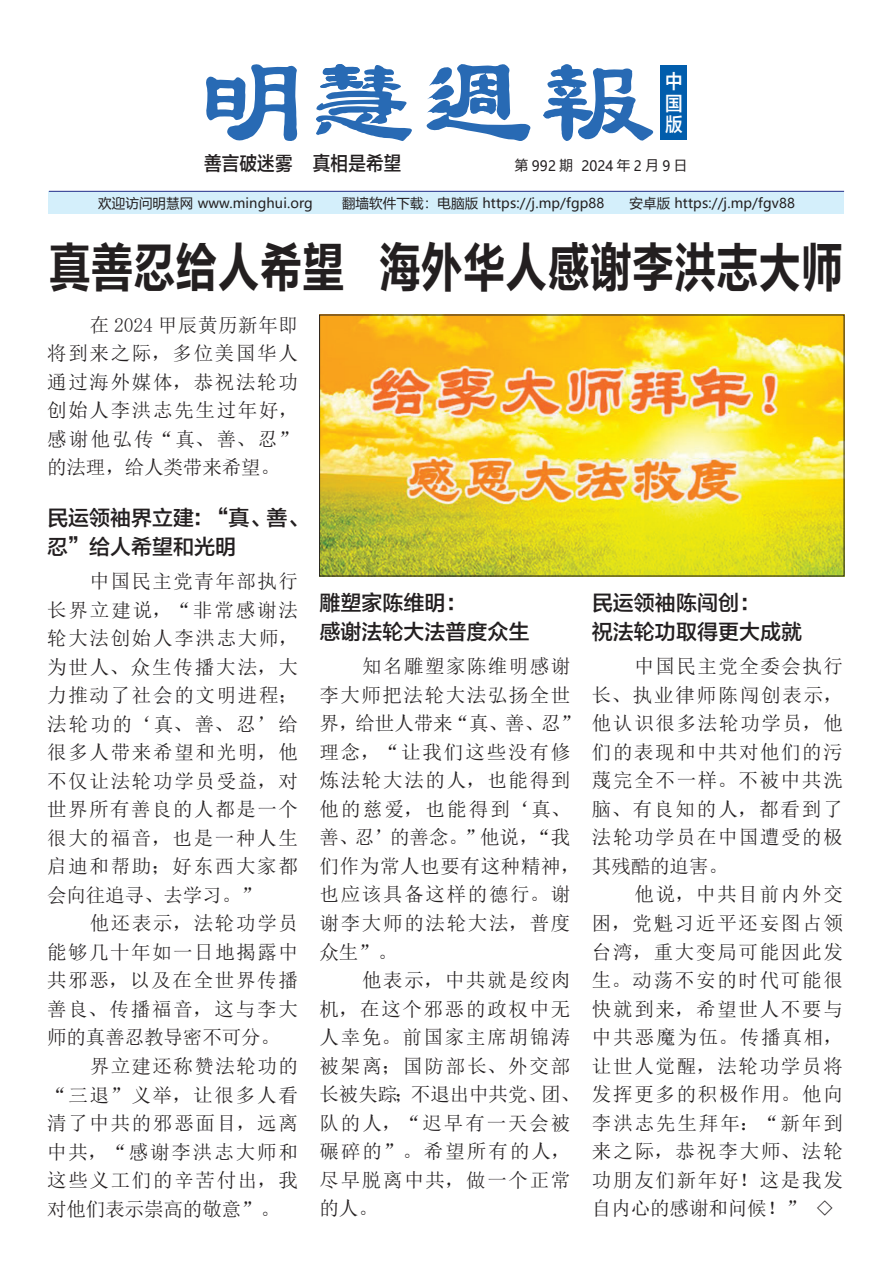
<style>
.page{position:relative;width:893px;height:1263px;background:#fff}
.page>*{position:absolute;margin:0;border:0;box-sizing:border-box;transform-origin:0 0}
.t1{font:54px "FZLTCHK GBK1 0";letter-spacing:-.01em;color:#231f20;scale:.79 1}
.t2{font:21px/28.5px "FZLTZHK GBK1 0";color:#231f20}
.t3{font:19.5px/28.5px "N Sim Sun";letter-spacing:.085em;color:#231f20;text-align:justify}
.t4{font:19.5px "N Sim Sun";letter-spacing:-.005em;color:#231f20}
.t5{font:19.5px "FZLTZHK GBK1 0";letter-spacing:.01em;color:#231f20;scale:.9 1}
.t6{font:19.5px/21.5px "FZLTZHK GBK1 0";color:#fff;text-align:justify;scale:.9 1}
.t7{font:14.1px "Microsoft Ya Hei";letter-spacing:.01em;color:#231f20;scale:.95 1}
.t8{font:13.5px "Microsoft Ya Hei";letter-spacing:.01em;color:#231f20}
.s1{font-size:13.5px}
</style>
<div class="page">
<div style="left:49px;top:191px;width:795px;height:23px;background:#d4effb"></div>
<hr style="left:49px;top:191px;width:795px;height:1px;background:#2a318b">
<div style="left:660px;top:65px;width:27px;height:75px;background:#015dac"></div>
<svg style="left:206px;top:64px;width:92px;height:77px"></svg>
<svg style="left:316px;top:64px;width:96px;height:77px"></svg>
<svg style="left:426px;top:64px;width:105px;height:77px"></svg>
<svg style="left:543px;top:64px;width:111px;height:77px"></svg>
<img style="left:321px;top:317px;width:521px;height:257px">
<p class="t6" style="left:665px;top:71px;width:21px">中国版</p>
<p class="t5" style="left:204px;top:152px;width:221px">善言破迷雾 真相是希望</p>
<p class="t7" style="left:515px;top:156px;width:183px"><span class="s1">第</span>992<span class="s1">期</span> 2024<span class="s1">年</span>2<span class="s1">月</span>9<span class="s1">日</span></p>
<p class="t8" style="left:98px;top:194px;width:216px">欢迎访问明慧网 www.minghui.org</p>
<p class="t8" style="left:342px;top:194px;width:264px">翻墙软件下载：电脑版 https://j.mp/fgp88</p>
<p class="t8" style="left:629px;top:194px;width:167px">安卓版 https://j.mp/fgv88</p>
<h1 class="t1" style="left:49px;top:237px;width:1008px">真善忍给人希望 海外华人感谢李洪志大师</h1>
<p class="t3" style="left:47px;top:310px;width:252px;text-indent:43px">在 2024 甲辰黄历新年即将到来之际，多位美国华人通过海外媒体，恭祝法轮功创始人李洪志先生过年好，感谢他弘传“真、善、忍”的法理，给人类带来希望。</p>
<p class="t2" style="left:47px;top:504px;width:263px">民运领袖界立建：“真、善、忍”给人希望和光明</p>
<p class="t3" style="left:47px;top:567px;width:252px;text-indent:43px">中国民主党青年部执行长界立建说，“非常感谢法轮大法创始人李洪志大师，为世人、众生传播大法，大力推动了社会的文明进程；法轮功的‘真、善、忍’给很多人带来希望和光明，他不仅让法轮功学员受益，对世界所有善良的人都是一个很大的福音，也是一种人生启迪和帮助；好东西大家都会向往追寻、去学习。”</p>
<p class="t3" style="left:90px;top:909px;width:210px">他还表示，法轮功学员</p>
<p class="t3" style="left:47px;top:938px;width:252px">能够几十年如一日地揭露中</p>
<p class="t3" style="left:47px;top:966px;width:252px">共邪恶，以及在全世界传播</p>
<p class="t3" style="left:47px;top:995px;width:252px">善良、传播福音，这与李大</p>
<p class="t4" style="left:47px;top:1028px;width:234px">师的真善忍教导密不可分。</p>
<p class="t3" style="left:90px;top:1052px;width:210px">界立建还称赞法轮功的</p>
<p class="t3" style="left:47px;top:1080px;width:252px">“三退”义举，让很多人看</p>
<p class="t3" style="left:47px;top:1109px;width:252px">清了中共的邪恶面目，远离</p>
<p class="t3" style="left:47px;top:1137px;width:252px">中共，“感谢李洪志大师和</p>
<p class="t3" style="left:47px;top:1166px;width:252px">这些义工们的辛苦付出，我</p>
<p class="t4" style="left:47px;top:1199px;width:234px">对他们表示崇高的敬意”。</p>
<p class="t2" style="left:320px;top:589px;width:211px">雕塑家陈维明：<br>感谢法轮大法普度众生</p>
<p class="t3" style="left:320px;top:652px;width:262px;text-align:left;text-indent:43px">知名雕塑家陈维明感谢李大师把法轮大法弘扬全世界，给世人带来“真、善、忍”理念，“让我们这些没有修炼法轮大法的人，也能得到他的慈爱，也能得到‘真、善、忍’的善念。”他说，“我们作为常人也要有这种精神，也应该具备这样的德行。谢谢李大师的法轮大法，普度众生”。</p>
<p class="t3" style="left:320px;top:966px;width:262px;text-align:left;text-indent:43px">他表示，中共就是绞肉机，在这个邪恶的政权中无人幸免。前国家主席胡锦涛被架离；国防部长、外交部长被失踪；不退出中共党、团、队的人，“迟早有一天会被碾碎的”。希望所有的人，尽早脱离中共，做一个正常的人。</p>
<p class="t2" style="left:592px;top:589px;width:211px">民运领袖陈闯创：<br>祝法轮功取得更大成就</p>
<p class="t3" style="left:592px;top:652px;width:252px;text-indent:43px">中国民主党全委会执行长、执业律师陈闯创表示，他认识很多法轮功学员，他们的表现和中共对他们的污蔑完全不一样。不被中共洗脑、有良知的人，都看到了法轮功学员在中国遭受的极其残酷的迫害。</p>
<p class="t3" style="left:592px;top:880px;width:252px;text-indent:43px">他说，中共目前内外交困，党魁习近平还妄图占领台湾，重大变局可能因此发生。动荡不安的时代可能很快就到来，希望世人不要与中共恶魔为伍。传播真相，让世人觉醒，法轮功学员将发挥更多的积极作用。他向李洪志先生拜年：“新年到来之际，恭祝李大师、法轮功朋友们新年好！这是我发自内心的感谢和问候！” ◇</p>
</div>
